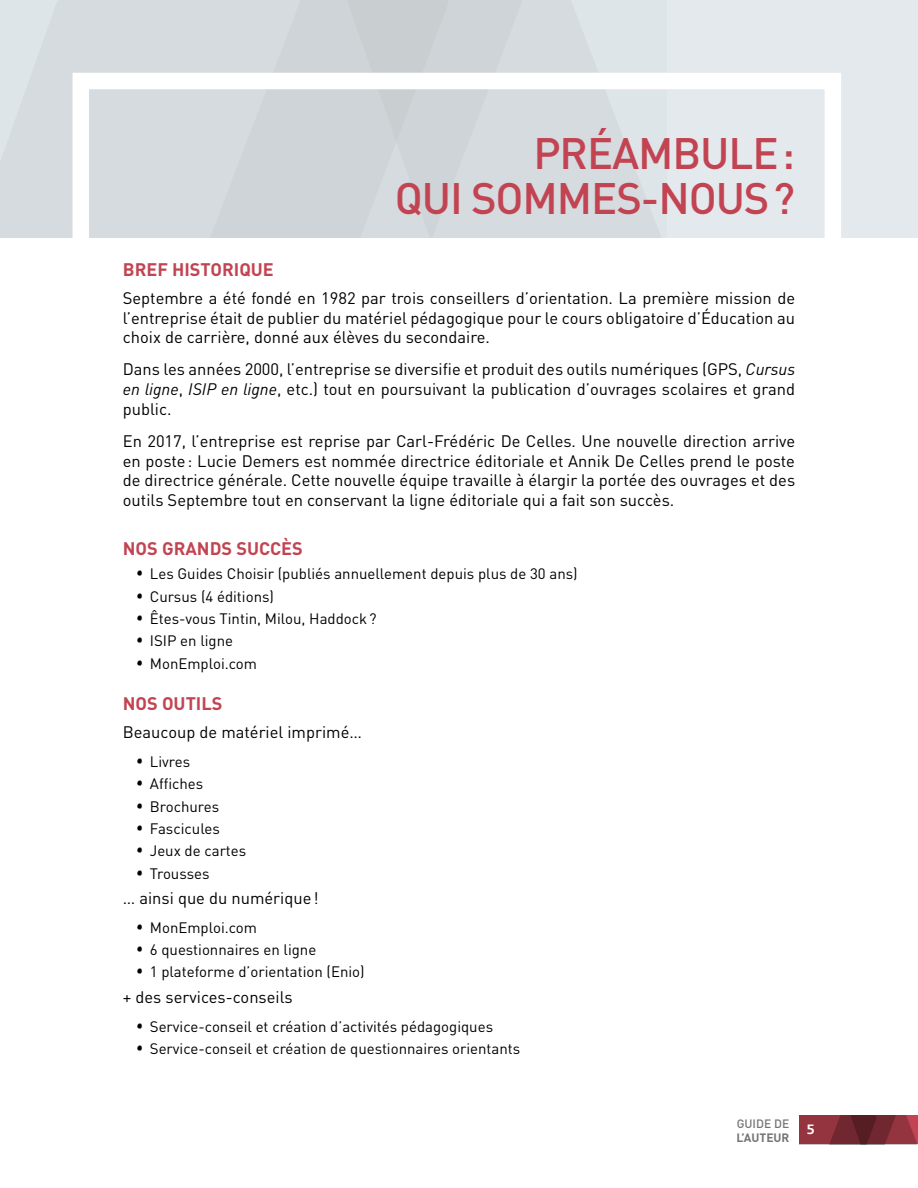
<style>
.page{position:relative;width:918px;height:1188px;background:#fff}
.page>*{position:absolute;margin:0;border:0;box-sizing:border-box;transform-origin:0 0}
.t1{font:500 43.5px/45px "DIN Offc";letter-spacing:-.025em;color:#c24452;text-align:right}
.t2{font:700 18px "DIN Offc";color:#c24452}
.t3{font:16.5px/19.8px "DIN Offc";color:#000;text-align:justify}
.t4{font:15px/22.4px "DIN Offc";color:#000}
.t5{font:800 13.5px "Caecilia LT Std";color:#fff}
.t6{font:700 12px "DIN Offc";color:#747574}
.t7{font:500 12px "DIN Offc";color:#747574}
.s1{font-style:italic}
</style>
<div class="page">
<svg style="left:799px;top:1116px;width:119px;height:28px"></svg>
<div style="left:0;top:0;width:918px;height:238px;background:#e3e9ec"></div>
<svg style="left:0;top:0;width:209px;height:238px;fill:#d5dbde"></svg>
<svg style="left:547px;top:0;width:114px;height:238px;fill:#d5dbde"></svg>
<div style="left:209px;top:0;width:338px;height:238px;background:#ced4d7"></div>
<div style="left:73px;top:73px;width:768px;height:244px;border:16px solid #fff"></div>
<h1 class="t1" style="left:395px;top:130px;width:402px">PRÉAMBULE:<br>QUI SOMMES-NOUS?</h1>
<p class="t2" style="left:123px;top:258px;width:153px">BREF HISTORIQUE</p>
<p class="t3" style="left:123px;top:288px;width:674px">Septembre a été fondé en 1982 par trois conseillers d’orientation. La première mission de l’entreprise était de publier du matériel pédagogique pour le cours obligatoire d’Éducation au choix de carrière, donné aux élèves du secondaire.</p>
<p class="t3" style="left:123px;top:359px;width:674px">Dans les années 2000, l’entreprise se diversifie et produit des outils numériques (GPS, <span class="s1">Cursus en ligne</span>, <span class="s1">ISIP en ligne</span>, etc.) tout en poursuivant la publication d’ouvrages scolaires et grand public.</p>
<p class="t3" style="left:123px;top:431px;width:674px">En 2017, l’entreprise est reprise par Carl-Frédéric De Celles. Une nouvelle direction arrive en poste: Lucie Demers est nommée directrice éditoriale et Annik De Celles prend le poste de directrice générale. Cette nouvelle équipe travaille à élargir la portée des ouvrages et des outils Septembre tout en conservant la ligne éditoriale qui a fait son succès.</p>
<p class="t2" style="left:123px;top:537px;width:181px">NOS GRANDS SUCCÈS</p>
<p class="t4" style="left:150px;top:562px;width:429px">Les Guides Choisir (publiés annuellement depuis plus de 30 ans)<br>Cursus (4 éditions)<br>Êtes-vous Tintin, Milou, Haddock?<br>ISIP en ligne<br>MonEmploi.com</p>
<p class="t2" style="left:123px;top:692px;width:101px">NOS OUTILS</p>
<p class="t3" style="left:123px;top:722px;width:241px">Beaucoup de matériel imprimé…</p>
<p class="t4" style="left:150px;top:750px;width:98px">Livres<br>Affiches<br>Brochures<br>Fascicules<br>Jeux de cartes<br>Trousses</p>
<p class="t3" style="left:123px;top:888px;width:197px">… ainsi que du numérique!</p>
<p class="t4" style="left:150px;top:916px;width:216px">MonEmploi.com<br>6 questionnaires en ligne<br>1 plateforme d’orientation (Enio)</p>
<p class="t3" style="left:123px;top:986px;width:171px">+ des services-conseils</p>
<p class="t4" style="left:150px;top:1015px;width:372px">Service-conseil et création d’activités pédagogiques<br>Service-conseil et création de questionnaires orientants</p>
<p class="t7" style="left:737px;top:1116px;width:54px">GUIDE DE</p>
<p class="t6" style="left:736px;top:1130px;width:55px">L’AUTEUR</p>
<p class="t5" style="left:807px;top:1121px;width:9px">5</p>
</div>
